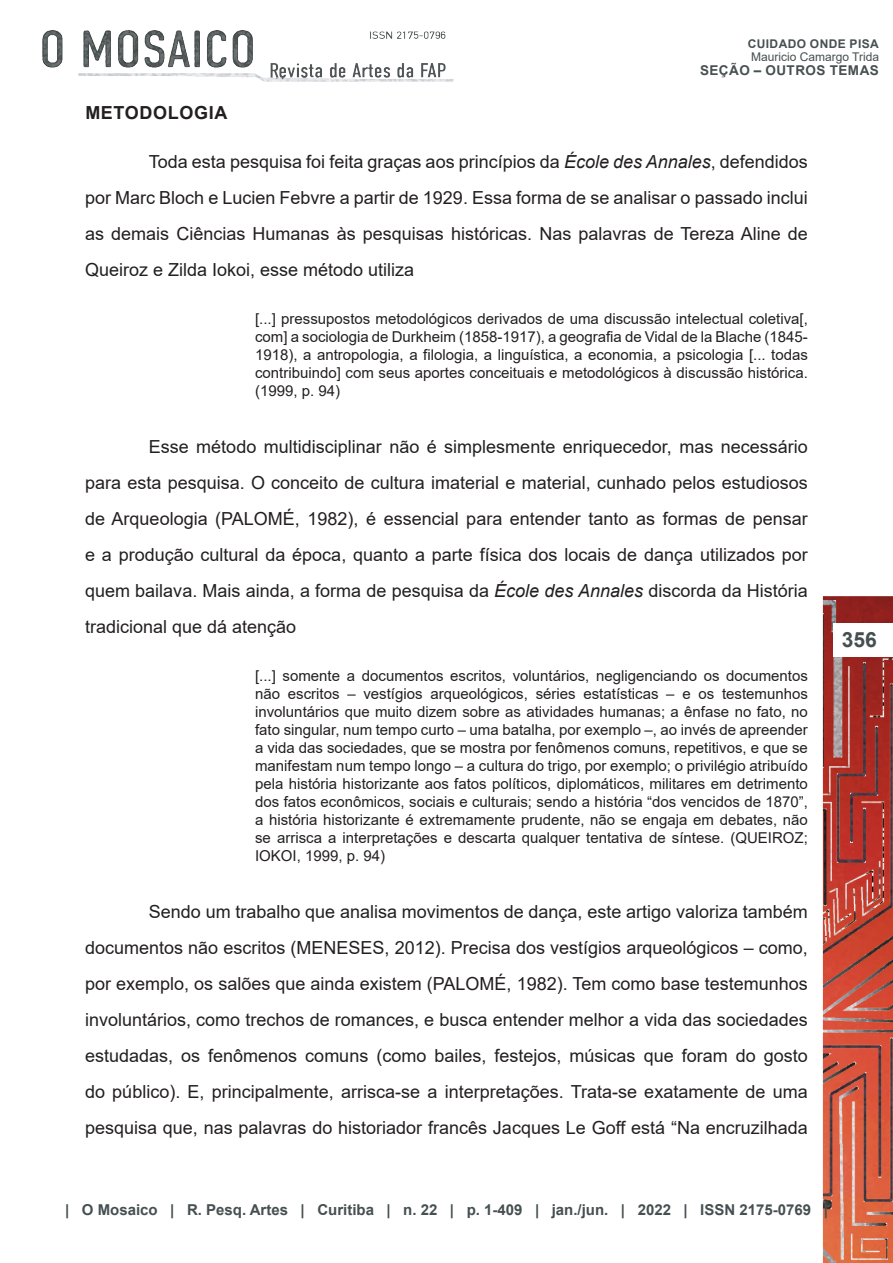
<style>
.page{position:relative;width:893px;height:1263px;background:#fff}
.page>*{position:absolute;margin:0;border:0;box-sizing:border-box;transform-origin:0 0}
.t1{font:700 21px "Arial";color:#464f50}
.Corpo{font:18px/36px "Arial";color:#231f20;text-align:justify}
.Título_2{font:700 18px "Arial";letter-spacing:.035em;color:#231f20}
.citação{font:15px/18px "Arial";color:#231f20;text-align:justify}
.t2{font:700 15px "Arial";color:#464f51}
.t3{font:700 13.5px "Arial";letter-spacing:.035em;color:#474f50}
.t4{font:12px "Arial";color:#474f50}
.t5{font:700 12px "Arial";letter-spacing:.035em;color:#474f50}
.s1{font-style:italic}
</style>
<div class="page">
<img style="left:42px;top:30px;width:851px;height:1233px">
<div style="left:833px;top:623px;width:60px;height:34px;background:#fff"></div>
<p class="t5" style="left:748px;top:35px;width:133px">CUIDADO ONDE PISA</p>
<p class="t4" style="left:751px;top:49px;width:130px">Mauricio Camargo Trida</p>
<p class="t3" style="left:700px;top:60px;width:180px">SEÇÃO – OUTROS TEMAS</p>
<p class="Título_2" style="left:85px;top:100px;width:143px">METODOLOGIA</p>
<p class="Corpo" style="left:85px;top:144px;width:724px;text-indent:64px">Toda esta pesquisa foi feita graças aos princípios da <span class="s1">École des Annales</span>, defendidos por Marc Bloch e Lucien Febvre a partir de 1929. Essa forma de se analisar o passado inclui as demais Ciências Humanas às pesquisas históricas. Nas palavras de Tereza Aline de Queiroz e Zilda Iokoi, esse método utiliza</p>
<p class="citação" style="left:255px;top:310px;width:554px">[...] pressupostos metodológicos derivados de uma discussão intelectual coletiva[, com] a sociologia de Durkheim (1858-1917), a geografia de Vidal de la Blache (1845- 1918), a antropologia, a filologia, a linguística, a economia, a psicologia [... todas contribuindo] com seus aportes conceituais e metodológicos à discussão histórica. (1999, p. 94)</p>
<p class="Corpo" style="left:85px;top:429px;width:724px;text-indent:64px">Esse método multidisciplinar não é simplesmente enriquecedor, mas necessário para esta pesquisa. O conceito de cultura imaterial e material, cunhado pelos estudiosos de Arqueologia (PALOMÉ, 1982), é essencial para entender tanto as formas de pensar e a produção cultural da época, quanto a parte física dos locais de dança utilizados por quem bailava. Mais ainda, a forma de pesquisa da <span class="s1">École des Annales</span> discorda da História tradicional que dá atenção</p>
<p class="citação" style="left:255px;top:667px;width:554px">[...] somente a documentos escritos, voluntários, negligenciando os documentos não escritos – vestígios arqueológicos, séries estatísticas – e os testemunhos involuntários que muito dizem sobre as atividades humanas; a ênfase no fato, no fato singular, num tempo curto – uma batalha, por exemplo –, ao invés de apreender a vida das sociedades, que se mostra por fenômenos comuns, repetitivos, e que se manifestam num tempo longo – a cultura do trigo, por exemplo; o privilégio atribuído pela história historizante aos fatos políticos, diplomáticos, militares em detrimento dos fatos econômicos, sociais e culturais; sendo a história “dos vencidos de 1870”, a história historizante é extremamente prudente, não se engaja em debates, não se arrisca a interpretações e descarta qualquer tentativa de síntese. (QUEIROZ; IOKOI, 1999, p. 94)</p>
<p class="Corpo" style="left:85px;top:894px;width:724px;text-indent:64px">Sendo um trabalho que analisa movimentos de dança, este artigo valoriza também documentos não escritos (MENESES, 2012). Precisa dos vestígios arqueológicos – como, por exemplo, os salões que ainda existem (PALOMÉ, 1982). Tem como base testemunhos involuntários, como trechos de romances, e busca entender melhor a vida das sociedades estudadas, os fenômenos comuns (como bailes, festejos, músicas que foram do gosto do público). E, principalmente, arrisca-se a interpretações. Trata-se exatamente de uma pesquisa que, nas palavras do historiador francês Jacques Le Goff está “Na encruzilhada</p>
<p class="t1" style="left:842px;top:625px;width:37px">356</p>
<p class="t2" style="left:65px;top:1199px;width:764px">| O Mosaico | R. Pesq. Artes | Curitiba | n. 22 | p. 1-409 | jan./jun. | 2022 | ISSN 2175-0769 |</p>
</div>
